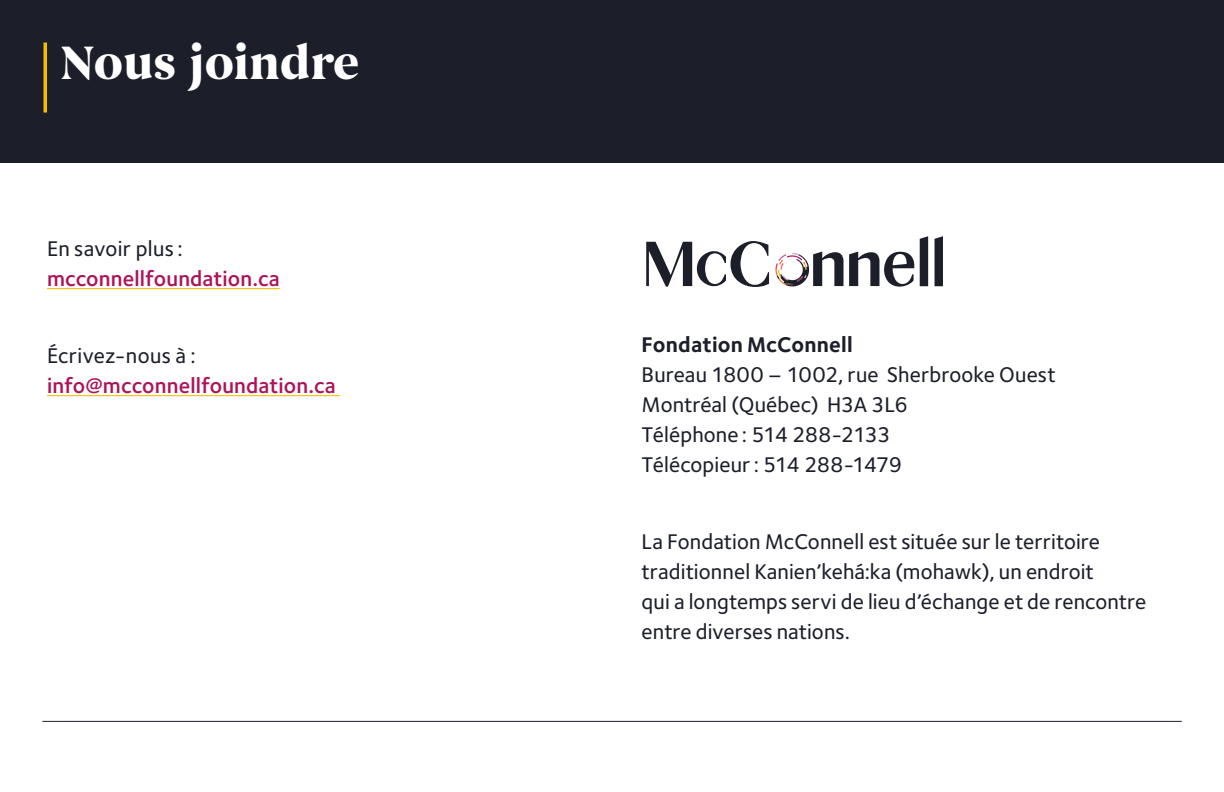
<style>
.page{position:relative;width:1224px;height:792px;background:#fff}
.page>*{position:absolute;margin:0;border:0;box-sizing:border-box;transform-origin:0 0}
.t1{font:700 48px "Begum";letter-spacing:-.01em;color:#fff}
.t2{font:500 22px/30px "Foundry Sterling";letter-spacing:.005em;color:#1c1f2a}
.t3{font:600 22px "Foundry Sterling";letter-spacing:.005em;color:#ac145a}
.t4{font:700 22px "Foundry Sterling";letter-spacing:.01em;color:#1c1f2a}
</style>
<div class="page">
<div style="left:0;top:0;width:1224px;height:163px;background:#1c1f2a"></div>
<hr style="left:47px;top:288px;width:233px;height:1px;background:#f6be00">
<hr style="left:47px;top:395px;width:293px;height:1px;background:#f6be00">
<hr style="left:44px;top:43px;width:3px;height:70px;background:#f6be00">
<svg style="left:935px;top:236px;width:8px;height:50px"></svg>
<svg style="left:646px;top:241px;width:123px;height:46px"></svg>
<svg style="left:775px;top:236px;width:153px;height:51px"></svg>
<hr style="left:43px;top:721px;width:1139px;height:1px;background:#1c1f2a">
<h1 class="t1" style="left:60px;top:33px;width:301px">Nous joindre</h1>
<p class="t2" style="left:47px;top:234px;width:137px">En savoir plus :</p>
<p class="t3" style="left:47px;top:265px;width:234px">mcconnellfoundation.ca</p>
<p class="t2" style="left:47px;top:341px;width:150px">Écrivez-nous à :</p>
<p class="t3" style="left:47px;top:372px;width:290px">info@mcconnellfoundation.ca</p>
<p class="t4" style="left:642px;top:331px;width:213px">Fondation McConnell</p>
<p class="t2" style="left:642px;top:360px;width:415px">Bureau 1800 – 1002, rue Sherbrooke Ouest<br>Montréal (Québec) H3A 3L6<br>Téléphone : 514 288-2133<br>Télécopieur: 514 288-1479</p>
<p class="t2" style="left:642px;top:527px;width:506px">La Fondation McConnell est située sur le territoire traditionnel Kanien’kehá:ka (mohawk), un endroit<br>qui a longtemps servi de lieu d’échange et de rencontre entre diverses nations.</p>
</div>
